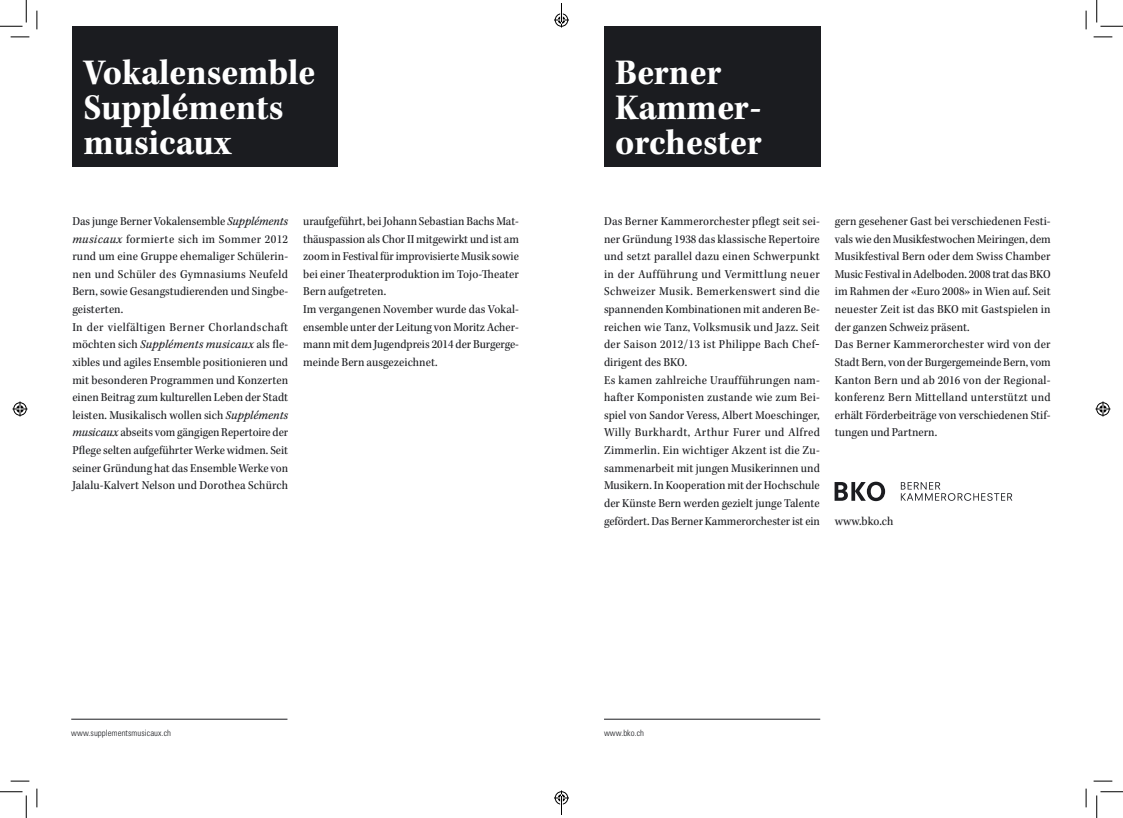
<style>
.page{position:relative;width:1123px;height:818px;background:#fff}
.page>*{position:absolute;margin:0;border:0;box-sizing:border-box;transform-origin:0 0}
.t1{font:37.5px/35.2px "Kepler Std Bold Scn";letter-spacing:-.005em;color:#fff}
.t2{font:12.5px/17.6px "Kepler Std Scn";letter-spacing:.005em;color:#1b1c20}
.t3{font:12.5px "Kepler Std Scn It Capt";letter-spacing:.01em;color:#1b1c20}
.t4{font:300 condensed 8.75px "Univers LT Std";letter-spacing:.005em;color:#1b1c20}
.s1{font-family:"Kepler Std Scn It Capt"}
.s2{font-family:"Kepler Std Scn"}
</style>
<div class="page">
<div style="left:604px;top:26px;width:216px;height:67px;background:#1b1c20"></div>
<div style="left:604px;top:48px;width:216px;height:118px;background:#1b1c20"></div>
<div style="left:72px;top:26px;width:266px;height:64px;background:#1b1c20"></div>
<div style="left:72px;top:48px;width:266px;height:118px;background:#1b1c20"></div>
<hr style="left:604px;top:719px;width:216px;height:1px;background:#1b1c20">
<hr style="left:71px;top:719px;width:216px;height:1px;background:#1b1c20">
<svg style="left:901px;top:482px;width:111px;height:19px"></svg>
<svg style="left:834px;top:482px;width:51px;height:19px"></svg>
<svg style="left:11px;top:36px;width:18px;height:2px"></svg>
<svg style="left:1093px;top:36px;width:19px;height:2px"></svg>
<svg style="left:11px;top:780px;width:18px;height:2px"></svg>
<svg style="left:1093px;top:780px;width:19px;height:2px"></svg>
<svg style="left:36px;top:11px;width:2px;height:18px"></svg>
<svg style="left:36px;top:788px;width:2px;height:19px"></svg>
<svg style="left:1085px;top:11px;width:1px;height:18px"></svg>
<svg style="left:1085px;top:788px;width:1px;height:19px"></svg>
<svg style="left:0;top:0;width:27px;height:27px"></svg>
<svg style="left:0;top:791px;width:27px;height:27px"></svg>
<svg style="left:1096px;top:0;width:27px;height:27px"></svg>
<svg style="left:1096px;top:791px;width:27px;height:27px"></svg>
<svg style="left:13px;top:401px;width:15px;height:15px"></svg>
<svg style="left:1095px;top:401px;width:15px;height:15px"></svg>
<svg style="left:554px;top:3px;width:15px;height:25px"></svg>
<svg style="left:554px;top:790px;width:15px;height:25px"></svg>
<h1 class="t1" style="left:84px;top:56px;width:233px">Vokalensemble<br>Suppléments musicaux</h1>
<p class="t2" style="left:72px;top:213px;width:217px">Das junge Berner Vokalensemble <span class="s1">Suppléments musicaux</span> formierte sich im Sommer 2012 rund um eine Gruppe ehemaliger Schülerin&shy;nen und Schüler des Gymnasiums Neufeld Bern, sowie Gesangstudierenden und Singbe&shy;geisterten.<br>In der vielfältigen Berner Chorlandschaft</p>
<p class="t3" style="left:72px;top:337px;width:217px"><span class="s2">möchten sich</span> Suppléments musicaux <span class="s2">als fle-</span></p>
<p class="t2" style="left:72px;top:354px;width:217px;text-align:justify">xibles und agiles Ensemble positionieren und mit besonderen Programmen und Konzerten einen Beitrag zum kulturellen Leben der Stadt leisten. Musikalisch wollen sich <span class="s1">Suppléments musicaux</span> abseits vom gängigen Repertoire der Pflege selten aufgeführter Werke widmen. Seit seiner Gründung hat das Ensemble Werke von Jalalu-Kalvert Nelson und Dorothea Schürch</p>
<p class="t2" style="left:303px;top:213px;width:217px">uraufgeführt, bei Johann Sebastian Bachs Mat&shy;thäuspassion als Chor II mitgewirkt und ist am zoom in Festival für improvisierte Musik sowie bei einer Theaterproduktion im Tojo-Theater Bern aufgetreten.<br>Im vergangenen November wurde das Vokal&shy;ensemble unter der Leitung von Moritz Acher&shy;mann mit dem Jugendpreis 2014 der Burgerge&shy;meinde Bern ausgezeichnet.</p>
<h1 class="t1" style="left:615px;top:56px;width:148px">Berner<br>Kammer&shy;orchester</h1>
<p class="t2" style="left:604px;top:213px;width:217px">Das Berner Kammerorchester pflegt seit sei&shy;ner Gründung 1938 das klassische Repertoire und setzt parallel dazu einen Schwerpunkt in der Aufführung und Vermittlung neuer Schweizer Musik. Bemerkenswert sind die spannenden Kombinationen mit anderen Be&shy;reichen wie Tanz, Volksmusik und Jazz. Seit der Saison 2012/13 ist Philippe Bach Chef&shy;dirigent des BKO.<br>Es kamen zahlreiche Uraufführungen nam&shy;hafter Komponisten zustande wie zum Bei&shy;spiel von Sandor Veress, Albert Moeschinger, Willy Burkhardt, Arthur Furer und Alfred Zimmerlin. Ein wichtiger Akzent ist die Zu&shy;sammenarbeit mit jungen Musikerinnen und Musikern. In Kooperation mit der Hochschule der Künste Bern werden gezielt junge Talente gefördert. Das Berner Kammerorchester ist ein</p>
<p class="t2" style="left:835px;top:213px;width:217px">gern gesehener Gast bei verschiedenen Festi&shy;vals wie den Musikfestwochen Meiringen, dem Musikfestival Bern oder dem Swiss Chamber Music Festival in Adelboden. 2008 trat das BKO im Rahmen der «Euro 2008» in Wien auf. Seit neuester Zeit ist das BKO mit Gastspielen in der ganzen Schweiz präsent.<br>Das Berner Kammerorchester wird von der Stadt Bern, von der Burgergemeinde Bern, vom Kanton Bern und ab 2016 von der Regional&shy;konferenz Bern Mittelland unterstützt und erhält Förderbeiträge von verschiedenen Stif&shy;tungen und Partnern.</p>
<p class="t2" style="left:835px;top:512px;width:60px">www.bko.ch</p>
<p class="t4" style="left:71px;top:728px;width:101px">www.supplementsmusicaux.ch</p>
<p class="t4" style="left:604px;top:728px;width:41px">www.bko.ch</p>
</div>
